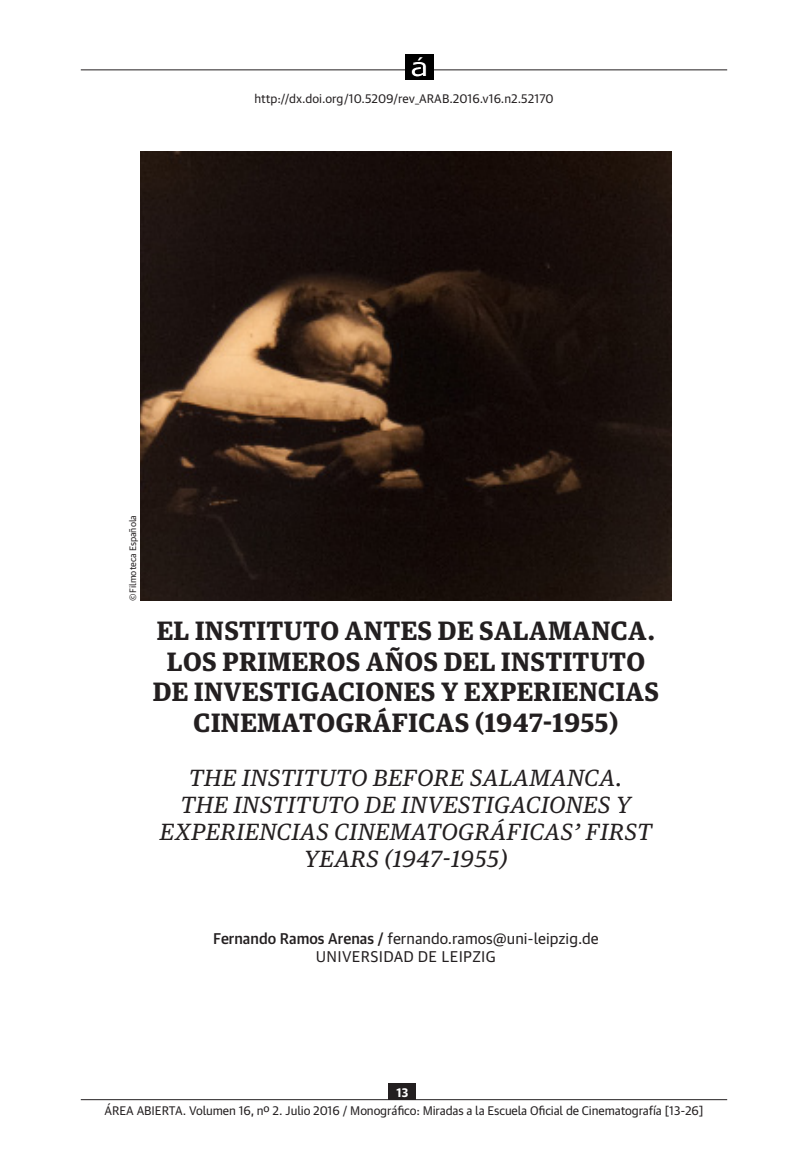
<style>
.page{position:relative;width:808px;height:1149px;background:#fff}
.page>*{position:absolute;margin:0;border:0;box-sizing:border-box;transform-origin:0 0}
.Titulo_esp{font:700 25.5px/30.6px "Guardian Text Egyp";letter-spacing:.015em;color:#231f20;text-align:center}
.Titulo_ingles{font:italic 22.5px/27px "Guardian Text Egyp";letter-spacing:.015em;color:#231f20;text-align:center}
.Firma_nombre{font:15px "Guardian Text Sans";color:#231f20}
.Firma_data{font:15px "Guardian Text Sans";letter-spacing:.02em;color:#231f20}
.Folio_area{font:12px "Guardian Text Sans";letter-spacing:-.01em;color:#231f20}
.Http_apertura{font:12px "Guardian Text Sans";color:#231f20}
.Folio_numero{font:700 12px "Guardian Text Sans";color:#fff}
.Piefoto{font:9px "Guardian Text Sans";color:#231f20}
.s1{font-weight:500}
</style>
<div class="page">
<hr style="left:81px;top:1098px;width:646px;height:1px;background:#231f20">
<div style="left:389px;top:1083px;width:27px;height:16px;background:#231f20"></div>
<img style="left:140px;top:151px;width:531px;height:449px">
<hr style="left:81px;top:69px;width:646px;height:1px;background:#231f20">
<img style="left:406px;top:54px;width:27px;height:26px">
<p class="Http_apertura" style="left:254px;top:90px;width:301px">http://dx.doi.org/10.5209/rev_ARAB.2016.v16.n2.52170</p>
<p class="Piefoto" style="left:127px;top:600px;width:87px;rotate:-90deg">©Filmoteca Española</p>
<p class="Titulo_esp" style="left:153px;top:613px;width:508px">EL INSTITUTO ANTES DE SALAMANCA.<br>LOS PRIMEROS AÑOS DEL INSTITUTO DE INVESTIGACIONES Y EXPERIENCIAS CINEMATOGRÁFICAS (1947-1955)</p>
<p class="Titulo_ingles" style="left:160px;top:761px;width:493px">THE INSTITUTO BEFORE SALAMANCA.<br>THE INSTITUTO DE INVESTIGACIONES Y<br>EXPERIENCIAS CINEMATOGRÁFICAS’ FIRST<br>YEARS (1947-1955)</p>
<p class="Firma_nombre" style="left:213px;top:928px;width:387px"><span class="s1">Fernando Ramos Arenas /</span> fernando.ramos@uni-leipzig.de</p>
<p class="Firma_data" style="left:316px;top:946px;width:181px">UNIVERSIDAD DE LEIPZIG</p>
<p class="Folio_numero" style="left:397px;top:1084px;width:13px">13</p>
<p class="Folio_area" style="left:104px;top:1102px;width:600px">ÁREA ABIERTA. Volumen 16, nº 2. Julio 2016 / Monográfico: Miradas a la Escuela Oficial de Cinematografía [13-26]</p>
</div>
